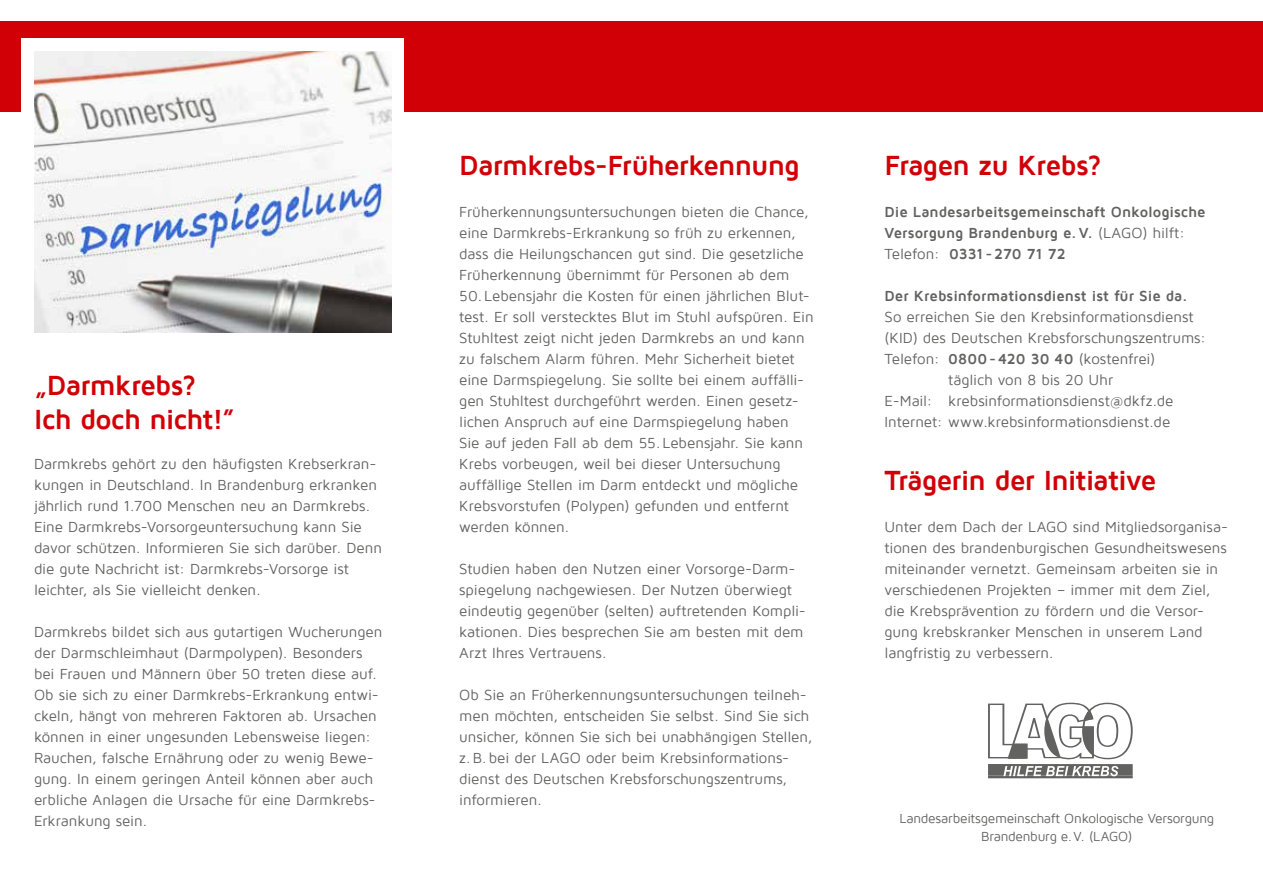
<style>
.page{position:relative;width:1263px;height:893px;background:#fff}
.page>*{position:absolute;margin:0;border:0;box-sizing:border-box;transform-origin:0 0}
.t1{font:700 28.5px/34.2px "Maven Pro";letter-spacing:-.035em;color:#d10007}
.t2{font:15px/21px "Maven Pro";letter-spacing:-.005em;color:#626261}
.t3{font:700 15px/21px "Maven Pro";letter-spacing:-.005em;color:#626261}
.t4{font:13.5px/18px "Maven Pro";letter-spacing:-.02em;color:#626261;text-align:center}
.s1{font-weight:400}
.s2{font-weight:700}
</style>
<div class="page">
<div style="left:0;top:21px;width:1263px;height:91px;background:#d10007"></div>
<svg style="left:988px;top:703px;width:145px;height:75px"></svg>
<div style="left:21px;top:38px;width:383px;height:326px;background:#fff"></div>
<img style="left:34px;top:51px;width:357px;height:281px">
<h1 class="t1" style="left:34px;top:369px;width:202px">„Darmkrebs?<br>Ich doch nicht!”</h1>
<p class="t2" style="left:34px;top:453px;width:350px">Darmkrebs gehört zu den häufigsten Krebserkran&shy;kungen in Deutschland. In Brandenburg erkranken jährlich rund 1.700 Menschen neu an Darmkrebs.<br>Eine Darmkrebs-Vorsorgeuntersuchung kann Sie davor schützen. Informieren Sie sich darüber. Denn die gute Nachricht ist: Darmkrebs-Vorsorge ist leichter, als Sie vielleicht denken.</p>
<p class="t2" style="left:34px;top:621px;width:350px">Darmkrebs bildet sich aus gutartigen Wucherungen der Darmschleimhaut (Darmpolypen). Besonders bei Frauen und Männern über 50 treten diese auf.<br>Ob sie sich zu einer Darmkrebs-Erkrankung entwi&shy;ckeln, hängt von mehreren Faktoren ab. Ursachen können in einer ungesunden Lebensweise liegen:<br>Rauchen, falsche Ernährung oder zu wenig Bewe&shy;gung. In einem geringen Anteil können aber auch erbliche Anlagen die Ursache für eine Darmkrebs-Erkrankung sein.</p>
<h1 class="t1" style="left:459px;top:148px;width:342px">Darmkrebs-Früherkennung</h1>
<p class="t2" style="left:459px;top:201px;width:356px">Früherkennungsuntersuchungen bieten die Chance, eine Darmkrebs-Erkrankung so früh zu erkennen, dass die Heilungschancen gut sind. Die gesetzliche Früherkennung übernimmt für Personen ab dem 50.Lebensjahr die Kosten für einen jährlichen Blut&shy;test. Er soll verstecktes Blut im Stuhl aufspüren. Ein Stuhltest zeigt nicht jeden Darmkrebs an und kann zu falschem Alarm führen. Mehr Sicherheit bietet eine Darmspiegelung. Sie sollte bei einem auffälli&shy;gen Stuhltest durchgeführt werden. Einen gesetz&shy;lichen Anspruch auf eine Darmspiegelung haben<br>Sie auf jeden Fall ab dem 55.Lebensjahr. Sie kann Krebs vorbeugen, weil bei dieser Untersuchung auffällige Stellen im Darm entdeckt und mögliche Krebsvorstufen (Polypen) gefunden und entfernt werden können.</p>
<p class="t2" style="left:459px;top:558px;width:348px">Studien haben den Nutzen einer Vorsorge-Darm&shy;spiegelung nachgewiesen. Der Nutzen überwiegt eindeutig gegenüber (selten) auftretenden Kompli&shy;kationen. Dies besprechen Sie am besten mit dem Arzt Ihres Vertrauens.</p>
<p class="t2" style="left:459px;top:684px;width:355px">Ob Sie an Früherkennungsuntersuchungen teilneh&shy;men möchten, entscheiden Sie selbst. Sind Sie sich unsicher, können Sie sich bei unabhängigen Stellen, z.B.bei der LAGO oder beim Krebsinformations&shy;dienst des Deutschen Krebsforschungszentrums, informieren.</p>
<h1 class="t1" style="left:884px;top:148px;width:219px">Fragen zu Krebs?</h1>
<p class="t3" style="left:884px;top:201px;width:322px">Die Landesarbeitsgemeinschaft Onkologische<br>Versorgung Brandenburg e.V. <span class="s1">(LAGO) hilft:<br>Telefon:</span> 0331 -270 71 72</p>
<p class="t3" style="left:884px;top:285px;width:305px">Der Krebsinformationsdienst ist für Sie da.</p>
<p class="t2" style="left:884px;top:306px;width:311px">So erreichen Sie den Krebsinformationsdienst</p>
<p class="t2" style="left:884px;top:327px;width:323px">(KID) des Deutschen Krebsforschungszentrums:</p>
<p class="t2" style="left:884px;top:348px;width:272px">Telefon: <span class="s2">0800-420 30 40</span> (kostenfrei)</p>
<p class="t2" style="left:948px;top:369px;width:166px">täglich von 8 bis 20 Uhr</p>
<p class="t2" style="left:884px;top:390px;width:290px">E-Mail: krebsinformationsdienst@dkfz.de</p>
<p class="t2" style="left:884px;top:411px;width:287px">Internet: www.krebsinformationsdienst.de</p>
<h1 class="t1" style="left:884px;top:463px;width:273px">Trägerin der Initiative</h1>
<p class="t2" style="left:884px;top:516px;width:345px">Unter dem Dach der LAGO sind Mitgliedsorganisa&shy;tionen des brandenburgischen Gesundheitswesens miteinander vernetzt. Gemeinsam arbeiten sie in verschiedenen Projekten – immer mit dem Ziel, die Krebsprävention zu fördern und die Versor&shy;gung krebskranker Menschen in unserem Land langfristig zu verbessern.</p>
<p class="t4" style="left:899px;top:809px;width:316px">Landesarbeitsgemeinschaft Onkologische Versorgung<br>Brandenburg e.V. (LAGO)</p>
</div>
